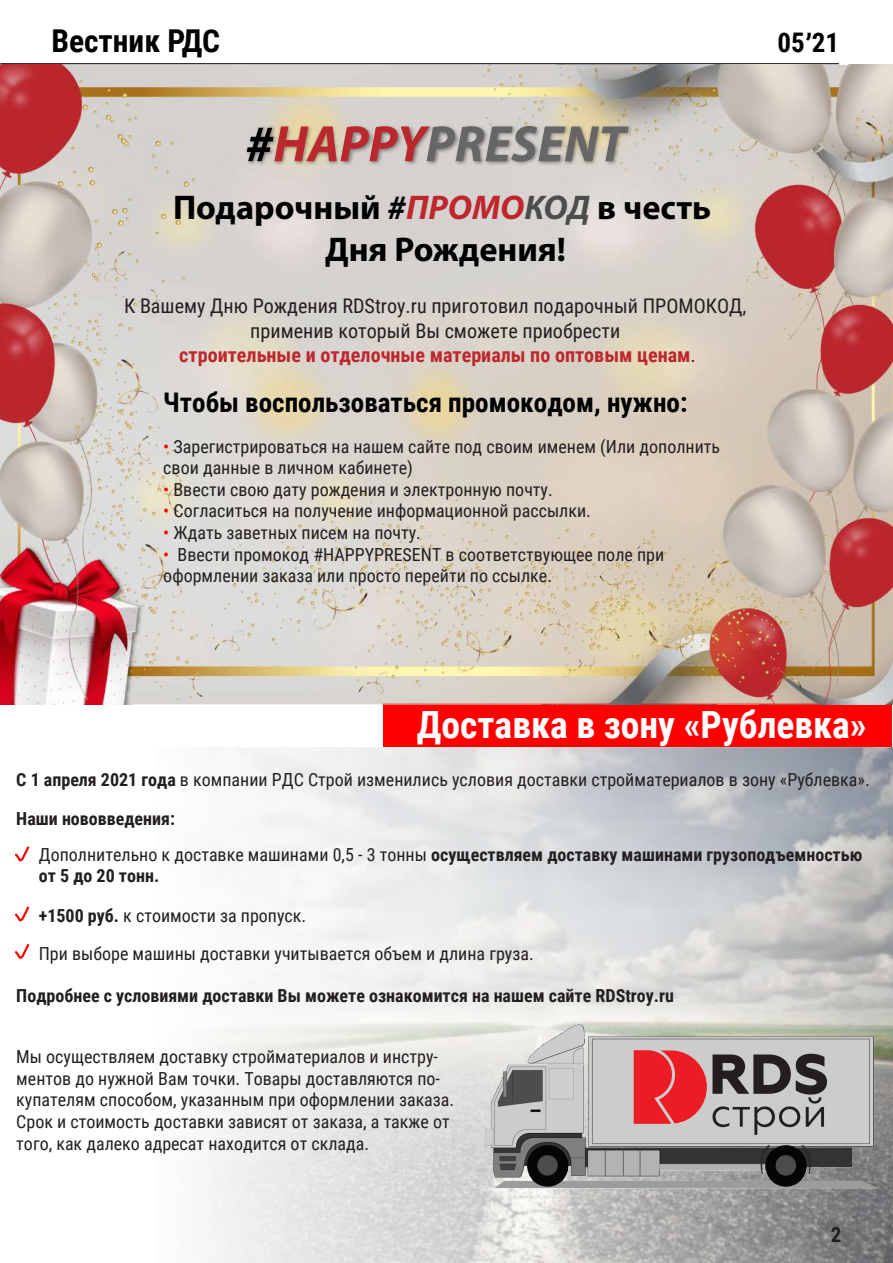
<style>
.page{position:relative;width:893px;height:1263px;background:#fff}
.page>*{position:absolute;margin:0;border:0;box-sizing:border-box;transform-origin:0 0}
.t1{font:italic 700 51.45px "Myriad Pro";color:#666}
.t2{font:700 37.5px "Roboto Condensed";color:#fff}
.t3{font:700 34.35px/41.2px "Myriad Pro";color:#000;text-align:center}
.t4{font:700 31.5px "Roboto Condensed";color:#000}
.t5{font:700 27px "Roboto Condensed";color:#000}
.t6{font:700 21px "Roboto Condensed";color:#231f20}
.t7{font:20.1px/24.2px "Roboto Condensed";color:#231f20;text-align:center}
.t8{font:18px/21.6px "Roboto Condensed";color:#231f20}
.t9{font:700 18px/21.6px "Roboto Condensed";color:#231f20}
.s1{color:#000}
.s2{color:#ba272d}
.s3{font-style:italic}
.s4{font-style:italic;color:#bf272d}
.s5{font-style:italic;color:#4d4d4d}
.s6{font-weight:700;color:#be272d}
.s7{color:#f00}
.s8{font-weight:700}
.s9{font-weight:400}
</style>
<div class="page">
<hr style="left:0;top:63px;width:839px;height:1px;background:#000">
<div style="left:384px;top:704px;width:508px;height:43px;background:#f00"></div>
<img style="left:0;top:65px;width:893px;height:639px">
<img style="left:243px;top:114px;width:393px;height:66px">
<svg style="left:15px;top:846px;width:15px;height:16px"></svg>
<svg style="left:15px;top:906px;width:15px;height:16px"></svg>
<svg style="left:15px;top:944px;width:15px;height:15px"></svg>
<img style="left:205px;top:747px;width:687px;height:516px">
<img style="left:475px;top:1013px;width:405px;height:189px">
<svg style="left:634px;top:1050px;width:193px;height:85px;background:#af7578"></svg>
<h3 class="t4" style="left:51px;top:19px;width:170px">Вестник РДС</h3>
<h3 class="t5" style="left:777px;top:24px;width:63px">05 21</h3>
<h3 class="t5" style="left:806px;top:7px;width:8px">,</h3>
<h1 class="t1" style="left:246px;top:110px;width:381px"><span class="s1">#</span><span class="s2">HAPPY</span>PRESENT</h1>
<h3 class="t3" style="left:173px;top:186px;width:540px">Подарочный <span class="s3">#</span><span class="s4">ПРОМО</span><span class="s5">КОД</span> в честь<br>Дня Рождения!</h3>
<p class="t7" style="left:124px;top:293px;width:624px">К Вашему Дню Рождения RDStroy.ru приготовил подарочный ПРОМОКОД, применив который Вы сможете приобрести<br><span class="s6">строительные и отделочные материалы по оптовым ценам</span>.</p>
<h3 class="t5" style="left:163px;top:384px;width:526px">Чтобы воспользоваться промокодом, нужно:</h3>
<p class="t8" style="left:163px;top:435px;width:558px"><span class="s7">•</span> Зарегистрироваться на нашем сайте под своим именем (Или дополнить свои данные в личном кабинете)</p>
<p class="t8" style="left:163px;top:478px;width:391px"><span class="s7">•</span> Ввести свою дату рождения и электронную почту.</p>
<p class="t8" style="left:163px;top:499px;width:429px"><span class="s7">•</span> Согласиться на получение информационной рассылки.</p>
<p class="t8" style="left:163px;top:521px;width:259px"><span class="s7">•</span> Ждать заветных писем на почту.</p>
<p class="t8" style="left:163px;top:543px;width:502px"><span class="s7">•</span> Ввести промокод #HAPPYPRESENT в соответствующее поле при оформлении заказа или просто перейти по ссылке.</p>
<h2 class="t2" style="left:417px;top:698px;width:451px">Доставка в зону «Рублевка»</h2>
<p class="t8" style="left:16px;top:768px;width:855px"><span class="s8">С 1 апреля 2021 года</span> в компании РДС Строй изменились условия доставки стройматериалов в зону «Рублевка».</p>
<p class="t9" style="left:16px;top:807px;width:160px">Наши нововведения:</p>
<p class="t9" style="left:39px;top:843px;width:825px"><span class="s9">Дополнительно к доставке машинами 0,5 - 3 тонны</span> осуществляем доставку машинами грузоподъемностью от 5 до 20 тонн.</p>
<p class="t8" style="left:39px;top:896px;width:496px;line-height:37.5px"><span class="s8">+1500 руб.</span> к стоимости за пропуск.<br>При выборе машины доставки учитывается объем и длина груза.</p>
<p class="t9" style="left:16px;top:984px;width:659px">Подробнее с условиями доставки Вы можете ознакомится на нашем сайте RDStroy.ru</p>
<p class="t8" style="left:16px;top:1045px;width:439px">Мы осуществляем доставку стройматериалов и инстру&shy;ментов до нужной Вам точки. Товары доставляются по&shy;купателям способом, указанным при оформлении заказа.<br>Срок и стоимость доставки зависят от заказа, а также от того, как далеко адресат находится от склада.</p>
<p class="t6" style="left:831px;top:1219px;width:12px">2</p>
</div>
